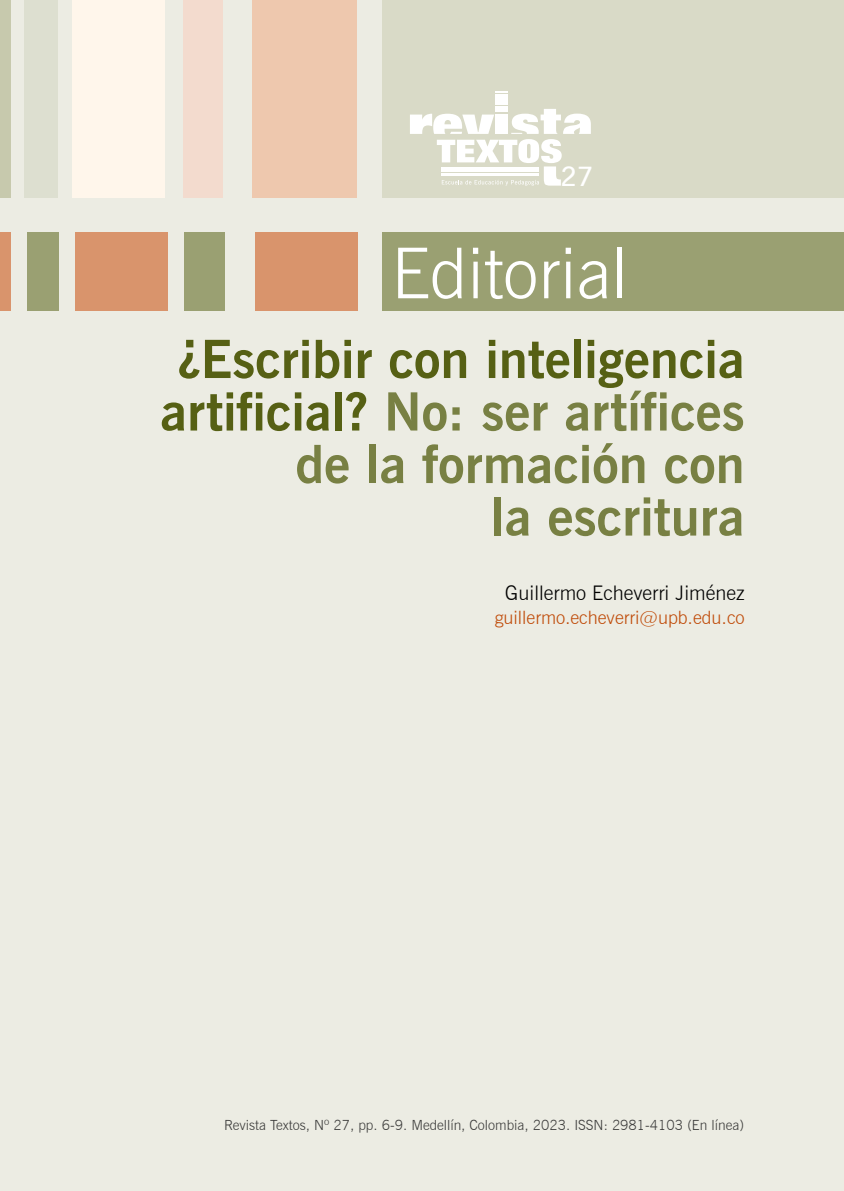
<style>
.page{position:relative;width:844px;height:1191px;background:#fff}
.page>*{position:absolute;margin:0;border:0;box-sizing:border-box;transform-origin:0 0}
.t1{font:300 70px "News Gothic BT";color:#fff}
.t2{font:700 52.5px/52.5px "News Gothic BT";color:#788043;text-align:right}
.t3{font:600 26.78px "News Gothic BT";color:#fff}
.t4{font:300 20.12px "News Gothic BT";color:#000}
.t5{font:300 18.38px "News Gothic BT";color:#c04c0a}
.t6{font:300 14px "News Gothic BT";color:#3c3c3b}
.s1{color:#566014}
</style>
<div class="page">
<div style="left:0;top:0;width:843px;height:1191px;background:#ecece3"></div>
<div style="left:381px;top:0;width:462px;height:198px;background:#d9dac7"></div>
<div style="left:252px;top:0;width:105px;height:198px;background:#eec8ae"></div>
<div style="left:0;top:0;width:11px;height:198px;background:#c7c9ad"></div>
<div style="left:183px;top:0;width:40px;height:198px;background:#f3dbce"></div>
<div style="left:24px;top:0;width:33px;height:198px;background:#dddfd0"></div>
<div style="left:72px;top:0;width:93px;height:198px;background:#fff6eb"></div>
<div style="left:495px;top:97px;width:13px;height:5px;background:#fff"></div>
<svg style="left:495px;top:91px;width:13px;height:5px"></svg>
<svg style="left:410px;top:103px;width:180px;height:83px"></svg>
<div style="left:254px;top:232px;width:103px;height:79px;background:#d9946c"></div>
<div style="left:75px;top:232px;width:92px;height:79px;background:#d9946c"></div>
<div style="left:27px;top:232px;width:31px;height:79px;background:#9aa072"></div>
<div style="left:0;top:232px;width:10px;height:79px;background:#d9946c"></div>
<div style="left:184px;top:232px;width:40px;height:79px;background:#9aa072"></div>
<div style="left:382px;top:232px;width:461px;height:79px;background:#9aa072"></div>
<p class="t3" style="left:560px;top:160px;width:34px">27</p>
<h1 class="t1" style="left:391px;top:231px;width:238px">Editorial</h1>
<p class="t2" style="left:160px;top:333px;width:586px"><span class="s1">¿Escribir con inteligencia artificial?</span> No: ser artífices de la formación con<br>la escritura</p>
<p class="t4" style="left:505px;top:580px;width:241px">Guillermo Echeverri Jiménez</p>
<p class="t5" style="left:494px;top:607px;width:251px">guillermo.echeverri@upb.edu.co</p>
<p class="t6" style="left:224px;top:1117px;width:521px">Revista Textos, Nº 27, pp. 6-9. Medellín, Colombia, 2023. ISSN: 2981-4103 (En línea)</p>
</div>
